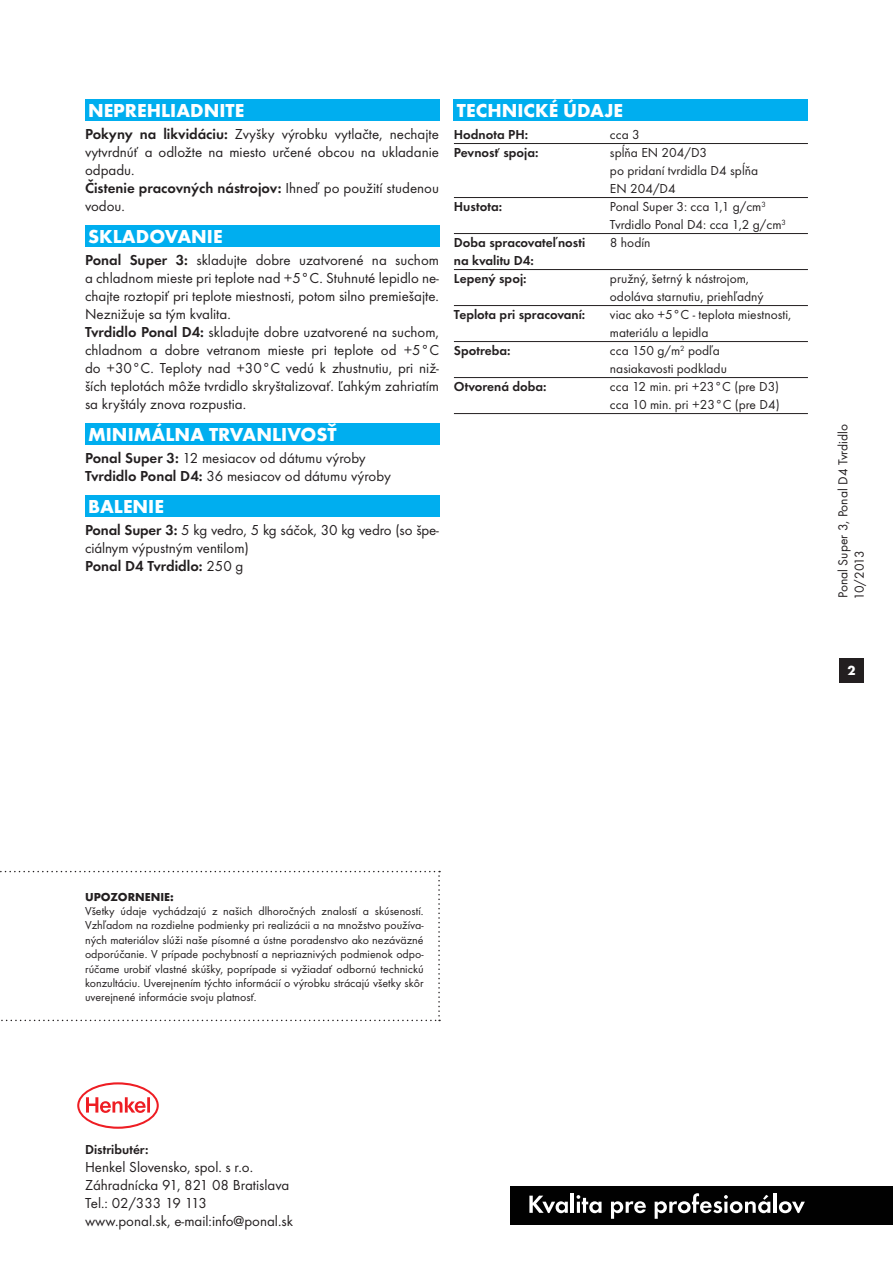
<style>
.page{position:relative;width:893px;height:1263px;background:#fff}
.page>*{position:absolute;margin:0;border:0;box-sizing:border-box;transform-origin:0 0}
.t1{font:700 19.5px "Futura TOT";color:#fff}
.t2{font:15px/18px "Futura TOT";color:#231f20}
.t3{font:13.5px/18px "Futura TOT";color:#231f20}
.t4{font:600 13.5px/18px "Futura TOT";color:#231f20}
.t5{font:700 13.5px "Futura TOT";color:#fff}
.t6{font:12px/14.4px "Futura TOT";color:#231f20;text-align:justify}
.t7{font:700 12px "Futura TOT";color:#231f20}
.s1{font-weight:600}
</style>
<div class="page">
<div style="left:510px;top:1186px;width:383px;height:39px;background:#010101"></div>
<svg style="left:529px;top:1195px;width:39px;height:18px"></svg>
<hr style="left:571px;top:1193px;width:3px;height:20px;background:#fff">
<svg style="left:577px;top:1195px;width:24px;height:18px"></svg>
<svg style="left:611px;top:1201px;width:35px;height:18px"></svg>
<svg style="left:655px;top:1193px;width:115px;height:26px"></svg>
<hr style="left:773px;top:1193px;width:3px;height:20px;background:#fff">
<svg style="left:779px;top:1201px;width:26px;height:12px"></svg>
<div style="left:85px;top:100px;width:354px;height:21px;background:#00aeef"></div>
<div style="left:85px;top:226px;width:354px;height:21px;background:#00aeef"></div>
<div style="left:85px;top:424px;width:354px;height:21px;background:#00aeef"></div>
<div style="left:85px;top:496px;width:354px;height:21px;background:#00aeef"></div>
<hr style="left:454px;top:143px;width:354px;height:1px;background:#231f20">
<hr style="left:454px;top:197px;width:354px;height:1px;background:#231f20">
<hr style="left:454px;top:233px;width:354px;height:1px;background:#231f20">
<hr style="left:454px;top:269px;width:354px;height:1px;background:#231f20">
<hr style="left:454px;top:305px;width:354px;height:1px;background:#231f20">
<hr style="left:454px;top:341px;width:354px;height:1px;background:#231f20">
<hr style="left:454px;top:377px;width:354px;height:1px;background:#231f20">
<hr style="left:454px;top:413px;width:354px;height:1px;background:#231f20">
<div style="left:454px;top:100px;width:354px;height:21px;background:#00aeef"></div>
<svg style="left:77px;top:1082px;width:82px;height:47px"></svg>
<svg style="left:0;top:871px;width:440px;height:150px"></svg>
<div style="left:839px;top:658px;width:25px;height:24px;background:#231f20"></div>
<h1 class="t1" style="left:88px;top:98px;width:158px">NEPREHLIADNITE</h1>
<p class="t2" style="left:85px;top:125px;width:356px"><span class="s1">Pokyny na likvidáciu:</span> Zvyšky výrobku vytlačte, nechajte vytvrdnúť a odložte na miesto určené obcou na ukladanie odpadu.<br><span class="s1">Čistenie pracovných nástrojov:</span> Ihneď po použití studenou vodou.</p>
<h1 class="t1" style="left:88px;top:224px;width:136px">SKLADOVANIE</h1>
<p class="t2" style="left:85px;top:251px;width:355px"><span class="s1">Ponal Super 3:</span> skladujte dobre uzatvorené na suchom a chladnom mieste pri teplote nad +5°C. Stuhnuté lepidlo ne&shy;chajte roztopiť pri teplote miestnosti, potom silno premiešajte.<br>Neznižuje sa tým kvalita.<br><span class="s1">Tvrdidlo Ponal D4:</span> skladujte dobre uzatvorené na suchom, chladnom a dobre vetranom mieste pri teplote od +5°C do +30°C. Teploty nad +30°C vedú k zhustnutiu, pri niž&shy;ších teplotách môže tvrdidlo skryštalizovať. Ľahkým zahriatím sa kryštály znova rozpustia.</p>
<h1 class="t1" style="left:88px;top:422px;width:250px">MINIMÁLNA TRVANLIVOSŤ</h1>
<p class="t2" style="left:85px;top:449px;width:307px"><span class="s1">Ponal Super 3:</span> 12 mesiacov od dátumu výroby<br><span class="s1">Tvrdidlo Ponal D4:</span> 36 mesiacov od dátumu výroby</p>
<h1 class="t1" style="left:88px;top:494px;width:77px">BALENIE</h1>
<p class="t2" style="left:85px;top:521px;width:355px"><span class="s1">Ponal Super 3:</span> 5 kg vedro, 5 kg sáčok, 30 kg vedro (so špe&shy;ciálnym výpustným ventilom)<br><span class="s1">Ponal D4 Tvrdidlo:</span> 250 g</p>
<h1 class="t1" style="left:457px;top:98px;width:168px">TECHNICKÉ ÚDAJE</h1>
<p class="t4" style="left:454px;top:125px;width:76px">Hodnota PH:</p>
<p class="t3" style="left:610px;top:125px;width:31px">cca 3</p>
<p class="t4" style="left:454px;top:143px;width:86px">Pevnosť spoja:</p>
<p class="t3" style="left:610px;top:143px;width:150px">spĺňa EN 204/D3<br>po pridaní tvrdidla D4 spĺňa<br>EN 204/D4</p>
<p class="t4" style="left:454px;top:197px;width:50px">Hustota:</p>
<p class="t3" style="left:610px;top:197px;width:177px">Ponal Super 3: cca 1,1 g/cm<sup>3<br></sup>Tvrdidlo Ponal D4: cca 1,2 g/cm<sup>3</sup></p>
<p class="t4" style="left:454px;top:233px;width:133px">Doba spracovateľnosti</p>
<p class="t3" style="left:610px;top:233px;width:42px">8 hodín</p>
<p class="t4" style="left:454px;top:251px;width:82px">na kvalitu D4:<br>Lepený spoj:</p>
<p class="t3" style="left:610px;top:269px;width:155px">pružný, šetrný k nástrojom, odoláva starnutiu, priehľadný</p>
<p class="t4" style="left:454px;top:305px;width:133px">Teplota pri spracovaní:</p>
<p class="t3" style="left:610px;top:305px;width:183px">viac ako +5°C - teplota miestnosti, materiálu a lepidla</p>
<p class="t4" style="left:454px;top:341px;width:58px">Spotreba:</p>
<p class="t3" style="left:610px;top:341px;width:118px">cca 150 g/m<sup>2</sup> podľa nasiakavosti podkladu</p>
<p class="t4" style="left:454px;top:377px;width:94px">Otvorená doba:</p>
<p class="t3" style="left:610px;top:377px;width:171px">cca 12 min. pri +23°C (pre D3) cca 10 min. pri +23°C (pre D4)</p>
<p class="t3" style="left:835px;top:600px;width:178px;line-height:16.2px;rotate:-90deg">Ponal Super 3, Ponal D4 Tvrdidlo<br>10/2013</p>
<p class="t5" style="left:848px;top:662px;width:10px">2</p>
<p class="t7" style="left:85px;top:889px;width:90px">UPOZORNENIE:</p>
<p class="t6" style="left:85px;top:904px;width:340px">Všetky údaje vychádzajú z našich dlhoročných znalostí a skúseností.<br>Vzhľadom na rozdielne podmienky pri realizácii a na množstvo používa&shy;ných materiálov slúži naše písomné a ústne poradenstvo ako nezáväzné odporúčanie. V prípade pochybností a nepriaznivých podmienok odpo&shy;rúčame urobiť vlastné skúšky, poprípade si vyžiadať odbornú technickú konzultáciu. Uverejnením týchto informácií o výrobku strácajú všetky skôr uverejnené informácie svoju platnosť.</p>
<p class="t4" style="left:85px;top:1140px;width:65px">Distributér:</p>
<p class="t2" style="left:85px;top:1158px;width:210px">Henkel Slovensko, spol. s r.o.<br>Záhradnícka 91, 821 08 Bratislava<br>Tel.: 02/333 19 113 www.ponal.sk, e-mail:info@ponal.sk</p>
</div>
